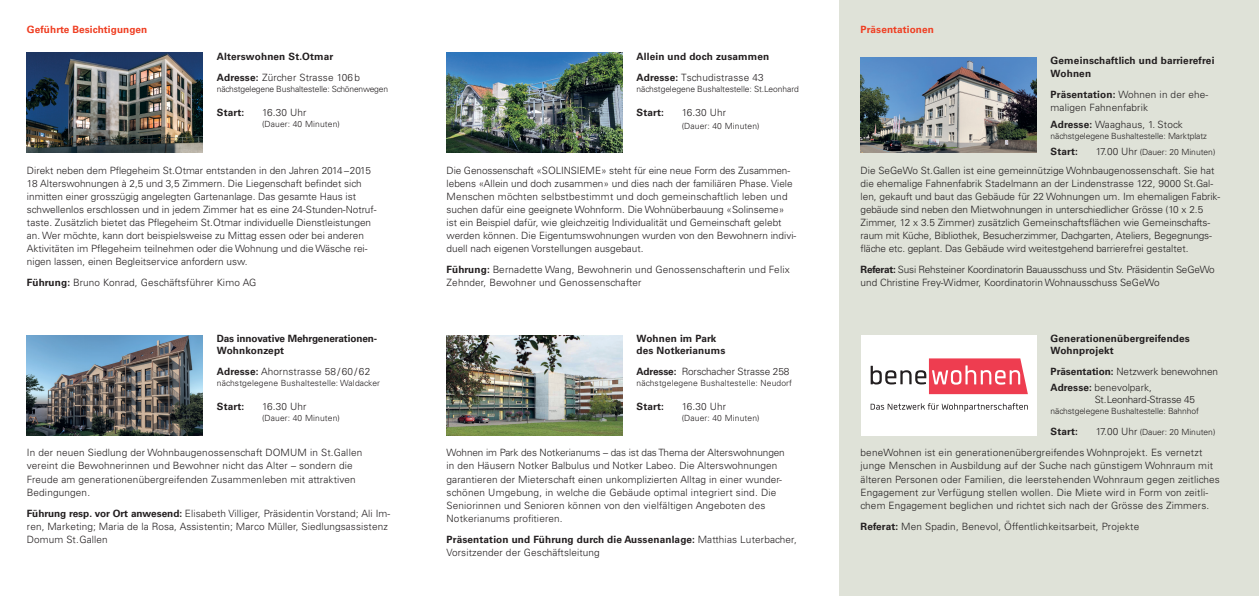
<style>
.page{position:relative;width:1259px;height:596px;background:#fff}
.page>*{position:absolute;margin:0;border:0;box-sizing:border-box;transform-origin:0 0}
.t1{font:300 10px/13px "Univers LT Std";color:#231f20}
.t2{font:700 10px/21px "Univers LT Std";letter-spacing:.015em;color:#231f20}
.t3{font:300 10px/13px "Univers LT Std";letter-spacing:-.02em;color:#231f20}
.t4{font:700 10px/12px "Univers LT Std";letter-spacing:-.01em;color:#231f20}
.t5{font:700 10px "Univers LT Std";letter-spacing:.01em;color:#ef3e22}
.t6{font:300 8.5px "Univers LT Std";letter-spacing:-.01em;color:#231f20}
.t7{font:300 8.5px "Univers LT Std";letter-spacing:.015em;color:#231f20}
.s1{font-weight:300}
.s2{font-weight:700}
.s3{font-size:10px}
</style>
<div class="page">
<div style="left:839px;top:0;width:420px;height:595px;background:#dfe2d8"></div>
<img style="left:27px;top:52px;width:176px;height:100px">
<img style="left:446px;top:335px;width:176px;height:100px">
<img style="left:860px;top:57px;width:176px;height:95px">
<img style="left:27px;top:335px;width:176px;height:100px">
<div style="left:860px;top:335px;width:176px;height:100px;background:#fff"></div>
<svg style="left:870px;top:358px;width:158px;height:36px"></svg>
<svg style="left:870px;top:403px;width:158px;height:8px"></svg>
<img style="left:446px;top:52px;width:176px;height:100px">
<p class="t5" style="left:27px;top:23px;width:122px">Geführte Besichtigungen</p>
<p class="t5" style="left:860px;top:23px;width:75px">Präsentationen</p>
<p class="t2" style="left:217px;top:46px;width:145px">Alterswohnen St.Otmar<br>Adresse: <span class="s1">Zürcher Strasse 106 b</span></p>
<p class="t6" style="left:217px;top:84px;width:173px">nächstgelegene Bushaltestelle: Schönenwegen</p>
<p class="t2" style="left:217px;top:102px;width:29px">Start:</p>
<p class="t1" style="left:262px;top:106px;width:46px">16.30 Uhr</p>
<p class="t7" style="left:262px;top:119px;width:79px">(Dauer: 40 Minuten)</p>
<p class="t1" style="left:27px;top:164px;width:351px">Direkt neben dem Pflegeheim St.Otmar entstanden in den Jahren 2014 –2015<br>18 Alterswohnungen à 2,5 und 3,5 Zimmern. Die Liegenschaft befindet sich inmitten einer grosszügig angelegten Gartenanlage. Das gesamte Haus ist schwellenlos erschlossen und in jedem Zimmer hat es eine 24-Stunden-Notruf&shy;taste. Zusätzlich bietet das Pflegeheim St.Otmar individuelle Dienstleistungen an. Wer möchte, kann dort beispielsweise zu Mittag essen oder bei anderen Aktivitäten im Pflegeheim teilnehmen oder die Wohnung und die Wäsche rei&shy;nigen lassen, einen Begleitservice anfordern usw.</p>
<p class="t1" style="left:27px;top:276px;width:231px"><span class="s2">Führung:</span> Bruno Konrad, Geschäftsführer Kimo AG</p>
<p class="t2" style="left:636px;top:46px;width:134px">Allein und doch zusammen<br>Adresse: <span class="s1">Tschudistrasse 43</span></p>
<p class="t6" style="left:636px;top:84px;width:164px">nächstgelegene Bushaltestelle: St.Leonhard</p>
<p class="t2" style="left:636px;top:102px;width:29px">Start:</p>
<p class="t1" style="left:681px;top:106px;width:46px">16.30 Uhr</p>
<p class="t7" style="left:681px;top:121px;width:79px">(Dauer: 40 Minuten)</p>
<p class="t1" style="left:446px;top:164px;width:351px">Die Genossenschaft «SOLINSIEME» steht für eine neue Form des Zusammen&shy;lebens «Allein und doch zusammen» und dies nach der familiären Phase. Viele Menschen möchten selbstbestimmt und doch gemeinschaftlich leben und suchen dafür eine geeignete Wohnform. Die Wohnüberbauung «Solinseme» ist ein Beispiel dafür, wie gleichzeitig Individualität und Gemeinschaft gelebt werden können. Die Eigentumswohnungen wurden von den Bewohnern indivi&shy;duell nach eigenen Vorstellungen ausgebaut.</p>
<p class="t1" style="left:446px;top:263px;width:345px"><span class="s2">Führung:</span> Bernadette Wang, Bewohnerin und Genossenschafterin und Felix<br>Zehnder, Bewohner und Genossenschafter</p>
<p class="t2" style="left:1050px;top:54px;width:165px;line-height:13px">Gemeinschaftlich und barrierefrei<br>Wohnen</p>
<p class="t1" style="left:1050px;top:88px;width:159px"><span class="s2">Präsentation:</span> Wohnen in der ehe&shy;maligen Fahnenfabrik</p>
<p class="t1" style="left:1050px;top:117px;width:134px"><span class="s2">Adresse:</span> Waaghaus, 1. Stock</p>
<p class="t6" style="left:1050px;top:130px;width:158px">nächstgelegene Bushaltestelle: Marktplatz</p>
<p class="t2" style="left:1050px;top:140px;width:29px">Start:</p>
<p class="t6" style="left:1095px;top:146px;width:121px"><span class="s3">17.00 Uhr</span> (Dauer: 20 Minuten)</p>
<p class="t1" style="left:860px;top:163px;width:361px">Die SeGeWo St.Gallen ist eine gemeinnützige Wohnbaugenossenschaft. Sie hat die ehemalige Fahnenfabrik Stadelmann an der Lindenstrasse 122, 9000 St.Gal&shy;len, gekauft und baut das Gebäude für 22 Wohnungen um. Im ehemaligen Fabrik&shy;gebäude sind neben den Mietwohnungen in unterschiedlicher Grösse (10 x 2.5<br>Zimmer, 12 x 3.5 Zimmer) zusätzlich Gemeinschaftsflächen wie Gemeinschafts&shy;raum mit Küche, Bibliothek, Besucherzimmer, Dachgarten, Ateliers, Begegnungs&shy;fläche etc. geplant. Das Gebäude wird weitestgehend barrierefrei gestaltet.</p>
<p class="t3" style="left:860px;top:262px;width:355px"><span class="s2">Referat:</span> Susi Rehsteiner Koordinatorin Bauausschuss und Stv. Präsidentin SeGeWo und Christine Frey-Widmer, Koordinatorin Wohnausschuss SeGeWo</p>
<p class="t4" style="left:217px;top:332px;width:162px">Das innovative Mehrgenerationen-<br>Wohnkonzept</p>
<p class="t1" style="left:217px;top:365px;width:155px"><span class="s2">Adresse:</span> Ahornstrasse 58 / 60 / 62</p>
<p class="t7" style="left:217px;top:378px;width:165px">nächstgelegene Bushaltestelle: Waldacker</p>
<p class="t2" style="left:217px;top:396px;width:29px">Start:</p>
<p class="t1" style="left:262px;top:400px;width:46px">16.30 Uhr</p>
<p class="t7" style="left:262px;top:413px;width:79px">(Dauer: 40 Minuten)</p>
<p class="t1" style="left:27px;top:446px;width:337px">In der neuen Siedlung der Wohnbaugenossenschaft DOMUM in St.Gallen vereint die Bewohnerinnen und Bewohner nicht das Alter – sondern die Freude am generationenübergreifenden Zusammenleben mit attraktiven Bedingungen.</p>
<p class="t1" style="left:27px;top:506px;width:365px"><span class="s2">Führung resp. vor Ort anwesend:</span> Elisabeth Villiger, Präsidentin Vorstand; Ali Im&shy;ren, Marketing; Maria de la Rosa, Assistentin; Marco Müller, Siedlungsassistenz<br>Domum St.Gallen</p>
<p class="t2" style="left:636px;top:332px;width:90px;line-height:12px">Wohnen im Park des Notkerianums</p>
<p class="t1" style="left:636px;top:365px;width:154px"><span class="s2">Adresse:</span> Rorschacher Strasse 258</p>
<p class="t7" style="left:636px;top:378px;width:157px">nächstgelegene Bushaltestelle: Neudorf</p>
<p class="t2" style="left:636px;top:396px;width:29px">Start:</p>
<p class="t1" style="left:681px;top:400px;width:46px">16.30 Uhr</p>
<p class="t7" style="left:681px;top:413px;width:79px">(Dauer: 40 Minuten)</p>
<p class="t1" style="left:446px;top:446px;width:340px">Wohnen im Park des Notkerianums – das ist das Thema der Alterswohnungen in den Häusern Notker Balbulus und Notker Labeo. Die Alterswohnungen garantieren der Mieterschaft einen unkomplizierten Alltag in einer wunder&shy;schönen Umgebung, in welche die Gebäude optimal integriert sind. Die Seniorinnen und Senioren können von den vielfältigen Angeboten des Notkerianums profitieren.</p>
<p class="t1" style="left:446px;top:532px;width:352px"><span class="s2">Präsentation und Führung durch die Aussenanlage:</span> Matthias Luterbacher,<br>Vorsitzender der Geschäftsleitung</p>
<p class="t2" style="left:1050px;top:332px;width:141px;line-height:12px">Generationenübergreifendes<br>Wohnprojekt</p>
<p class="t1" style="left:1050px;top:363px;width:169px;line-height:16px"><span class="s2">Präsentation:</span> Netzwerk benewohnen<br><span class="s2">Adresse:</span> benevolpark,</p>
<p class="t3" style="left:1094px;top:393px;width:102px">St.Leonhard-Strasse 45</p>
<p class="t6" style="left:1050px;top:406px;width:150px">nächstgelegene Bushaltestelle: Bahnhof</p>
<p class="t2" style="left:1050px;top:421px;width:29px">Start:</p>
<p class="t6" style="left:1095px;top:427px;width:121px"><span class="s3">17.00 Uhr</span> (Dauer: 20 Minuten)</p>
<p class="t1" style="left:860px;top:446px;width:361px">beneWohnen ist ein generationenübergreifendes Wohnprojekt. Es vernetzt junge Menschen in Ausbildung auf der Suche nach günstigem Wohnraum mit älteren Personen oder Familien, die leerstehenden Wohnraum gegen zeitliches Engagement zur Verfügung stellen wollen. Die Miete wird in Form von zeitli&shy;chem Engagement beglichen und richtet sich nach der Grösse des Zimmers.</p>
<p class="t1" style="left:860px;top:519px;width:280px"><span class="s2">Referat:</span> Men Spadin, Benevol, Öffentlichkeitsarbeit, Projekte</p>
</div>
